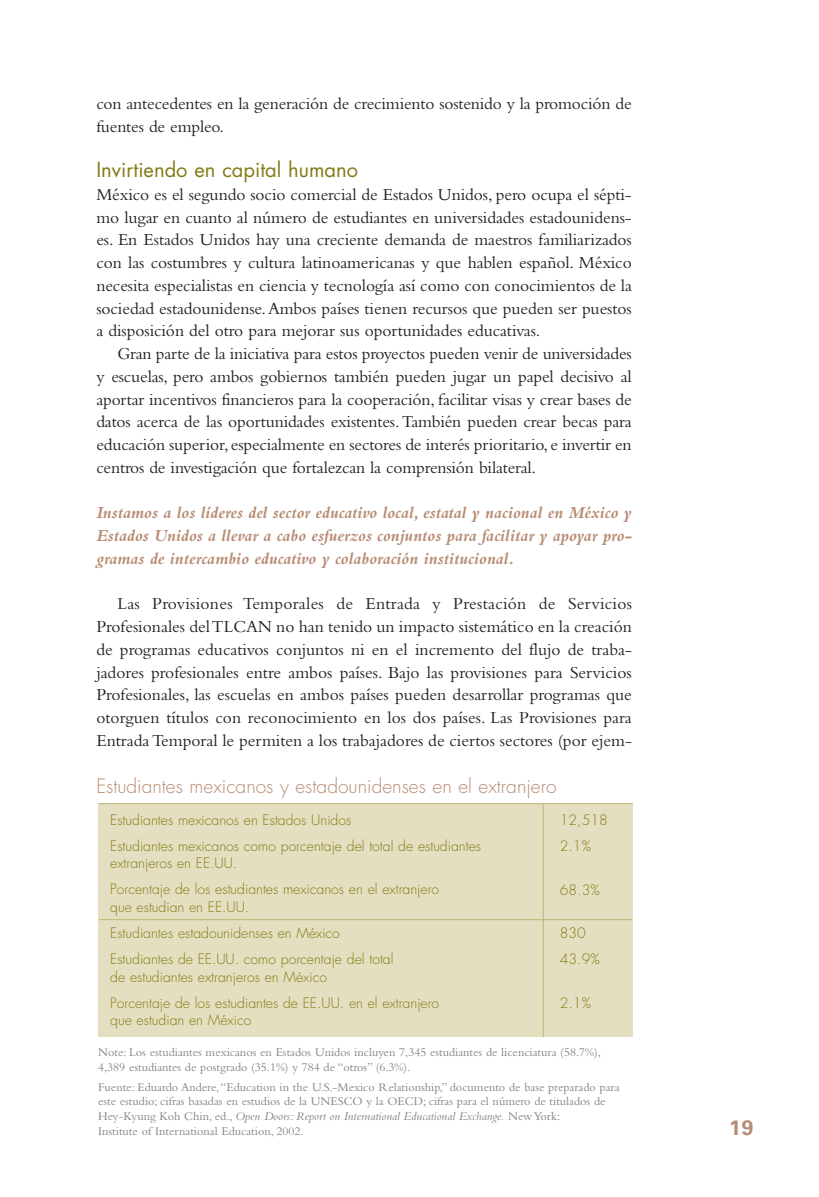
<style>
.page{position:relative;width:819px;height:1197px;background:#fff}
.page>*{position:absolute;margin:0;border:0;box-sizing:border-box;transform-origin:0 0}
.t1{font:700 21px "Univers";color:#b88b73}
.t2{font:20.12px "Futura";color:#847b15}
.t3{font:300 19.25px "Futura";color:#b88b73}
.t4{font:17.5px/22.8px "Bembo";letter-spacing:-.01em;color:#231f20;text-align:justify}
.t5{font:italic 700 17.5px/22.8px "Bembo";color:#b88b73;text-align:justify}
.t6{font:300 14px/26.1px "Futura";color:#847b15}
.t7{font:12.25px/14.7px "Bembo";color:#808285}
.s1{font-style:italic}
</style>
<div class="page">
<div style="left:98px;top:804px;width:534px;height:233px;background:#e3dfc0"></div>
<hr style="left:99px;top:803px;width:534px;height:1px;background:#bfb678">
<hr style="left:99px;top:919px;width:533px;height:1px;background:#bfb678">
<hr style="left:543px;top:804px;width:1px;height:233px;background:#bfb678">
<p class="t4" style="left:96px;top:92px;width:537px">con antecedentes en la generación de crecimiento sostenido y la promoción de fuentes de empleo.</p>
<p class="t2" style="left:96px;top:156px;width:263px">Invirtiendo en capital humano</p>
<p class="t4" style="left:96px;top:183px;width:537px">México es el segundo socio comercial de Estados Unidos, pero ocupa el sépti&shy;mo lugar en cuanto al número de estudiantes en universidades estadounidens&shy;es. En Estados Unidos hay una creciente demanda de maestros familiarizados con las costumbres y cultura latinoamericanas y que hablen español. México necesita especialistas en ciencia y tecnología así como con conocimientos de la sociedad estadounidense.Ambos países tienen recursos que pueden ser puestos a disposición del otro para mejorar sus oportunidades educativas.</p>
<p class="t4" style="left:96px;top:342px;width:537px;text-indent:21px">Gran parte de la iniciativa para estos proyectos pueden venir de universidades y escuelas, pero ambos gobiernos también pueden jugar un papel decisivo al aportar incentivos financieros para la cooperación, facilitar visas y crear bases de datos acerca de las oportunidades existentes.También pueden crear becas para educación superior, especialmente en sectores de interés prioritario, e invertir en centros de investigación que fortalezcan la comprensión bilateral.</p>
<p class="t5" style="left:96px;top:502px;width:537px">Instamos a los líderes del sector educativo local, estatal y nacional en México y Estados Unidos a llevar a cabo esfuerzos conjuntos para facilitar y apoyar pro&shy;gramas de intercambio educativo y colaboración institucional.</p>
<p class="t4" style="left:96px;top:592px;width:537px;text-indent:21px">Las Provisiones Temporales de Entrada y Prestación de Servicios Profesionales del TLCAN no han tenido un impacto sistemático en la creación de programas educativos conjuntos ni en el incremento del flujo de traba&shy;jadores profesionales entre ambos países. Bajo las provisiones para Servicios Profesionales, las escuelas en ambos países pueden desarrollar programas que otorguen títulos con reconocimiento en los dos países. Las Provisiones para Entrada Temporal le permiten a los trabajadores de ciertos sectores (por ejem-</p>
<p class="t3" style="left:96px;top:774px;width:462px">Estudiantes mexicanos y estadounidenses en el extranjero</p>
<p class="t6" style="left:110px;top:807px;width:372px">Estudiantes mexicanos en Estados Unidos<br>Estudiantes mexicanos como porcentaje del total de estudiantes</p>
<p class="t6" style="left:110px;top:850px;width:330px">extranjeros en EE.UU.<br>Porcentaje de los estudiantes mexicanos en el extranjero</p>
<p class="t6" style="left:110px;top:894px;width:285px">que estudian en EE.UU.<br>Estudiantes estadounidenses en México<br>Estudiantes de EE.UU. como porcentaje del total</p>
<p class="t6" style="left:110px;top:964px;width:331px">de estudiantes extranjeros en México<br>Porcentaje de los estudiantes de EE.UU. en el extranjero</p>
<p class="t6" style="left:110px;top:1007px;width:143px">que estudian en México</p>
<p class="t6" style="left:560px;top:807px;width:49px">12,518<br>2.1%</p>
<p class="t6" style="left:560px;top:877px;width:41px">68.3%</p>
<p class="t6" style="left:560px;top:920px;width:41px">830<br>43.9%</p>
<p class="t6" style="left:560px;top:990px;width:32px">2.1%</p>
<p class="t7" style="left:98px;top:1045px;width:504px">Note: Los estudiantes mexicanos en Estados Unidos incluyen 7,345 estudiantes de licenciatura (58.7%),<br>4,389 estudiantes de postgrado (35.1%) y 784 de “otros” (6.3%).</p>
<p class="t7" style="left:98px;top:1079px;width:523px">Fuente: Eduardo Andere,“Education in the U.S.-Mexico Relationship,” documento de base preparado para este estudio; cifras basadas en estudios de la UNESCO y la OECD; cifras para el número de titulados de Hey-Kyung Koh Chin, ed., <span class="s1">Open Doors: Report on International Educational Exchange.</span> New York:<br>Institute of International Education, 2002.</p>
<p class="t1" style="left:729px;top:1114px;width:26px">19</p>
</div>
